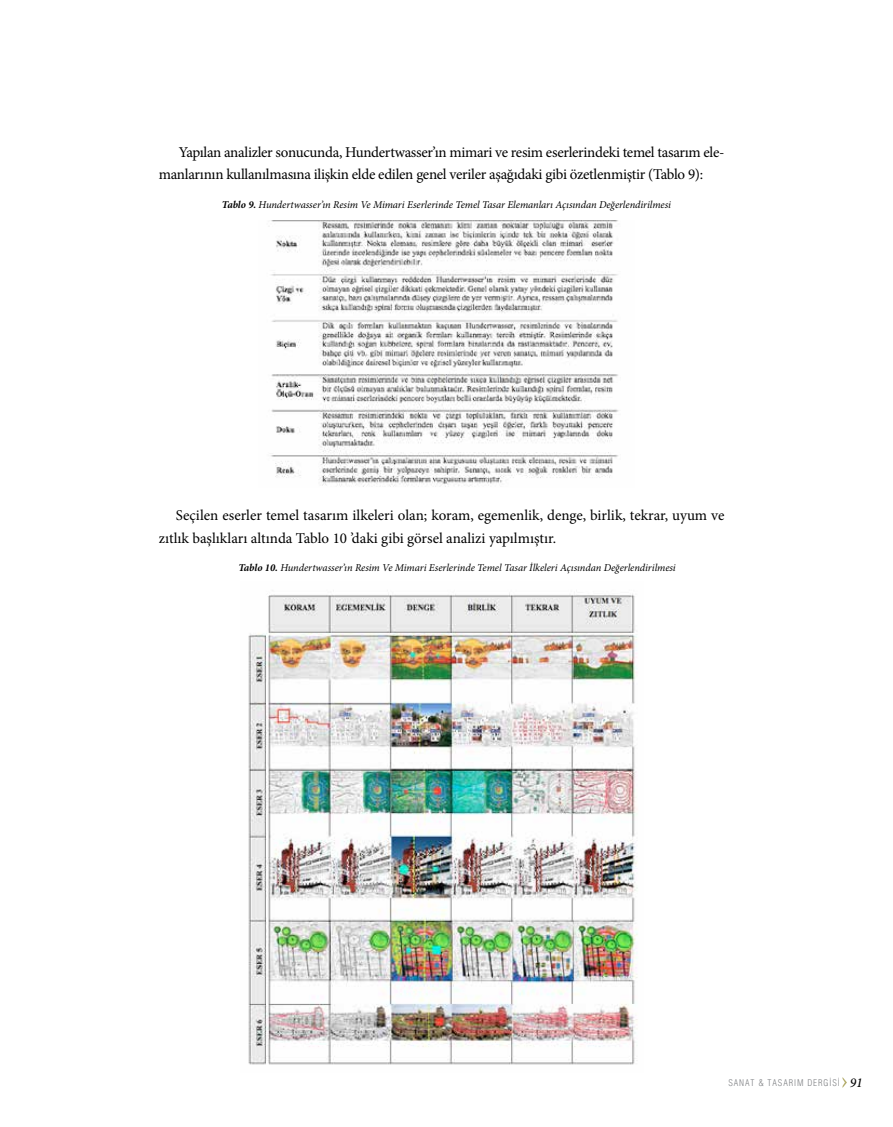
<style>
.page{position:relative;width:893px;height:1127px;background:#fff}
.page>*{position:absolute;margin:0;border:0;box-sizing:border-box;transform-origin:0 0}
.t1{font:15px/22.5px "Minion Pro";letter-spacing:-.015em;color:#000}
.t2{font:italic 10.5px "Minion Pro";letter-spacing:-.005em;color:#000}
.t3{font:300 condensed 9px "Helvetica";letter-spacing:.1em;color:#808285}
.s1{font-weight:700}
.s2{font-family:"Minion Pro";font-weight:500;font-style:italic;font-stretch:normal;font-size:13.5px;color:#000}
</style>
<div class="page">
<svg style="left:842px;top:1077px;width:5px;height:11px"></svg>
<img style="left:248px;top:590px;width:390px;height:475px">
<img style="left:271px;top:221px;width:348px;height:266px">
<p class="t1" style="left:159px;top:141px;width:567px;text-indent:20px">Yapılan analizler sonucunda, Hundertwasser’ın mimari ve resim eserlerindeki temel tasarım ele&shy;manlarının kullanılmasına ilişkin elde edilen genel veriler aşağıdaki gibi özetlenmiştir (Tablo 9):</p>
<p class="t2" style="left:222px;top:197px;width:451px"><span class="s1">Tablo 9.</span> Hundertwasser’ın Resim Ve Mimari Eserlerinde Temel Tasar Elemanları Açısından Değerlendirilmesi</p>
<p class="t1" style="left:159px;top:504px;width:567px;text-indent:17px">Seçilen eserler temel tasarım ilkeleri olan; koram, egemenlik, denge, birlik, tekrar, uyum ve zıtlık başlıkları altında Tablo 10 ’daki gibi görsel analizi yapılmıştır.</p>
<p class="t2" style="left:238px;top:560px;width:439px"><span class="s1">Tablo 10.</span> Hundertwasser’ın Resim Ve Mimari Eserlerinde Temel Tasar İlkeleri Açısından Değerlendirilmesi</p>
<p class="t3" style="left:728px;top:1078px;width:136px">SANAT &amp; TASARIM DERGİSİ <span class="s2">91</span></p>
</div>
